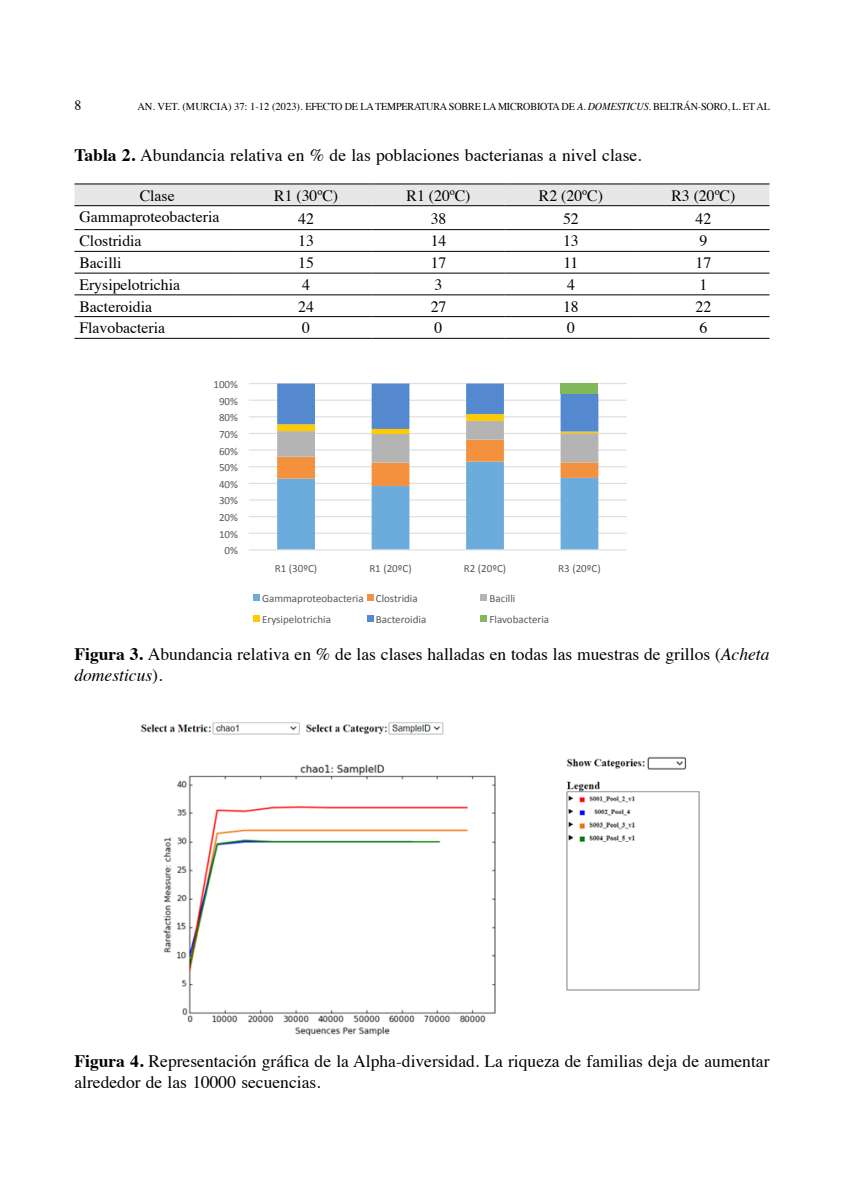
<style>
.page{position:relative;width:844px;height:1191px;background:#fff}
.page>*{position:absolute;margin:0;border:0;box-sizing:border-box;transform-origin:0 0}
.t1{font:17.5px/21px "Times";color:#000}
.t2{font:15.75px "Times";color:#000}
.t3{font:italic 14.7px "Arial";color:#000}
.t4{font:14px "Times";color:#000}
.t5{font:11.03px "Calibri";color:#595959}
.t6{font:10.5px "Times";letter-spacing:-.02em;color:#000}
.s1{font-style:italic}
.s2{font-weight:700}
</style>
<div class="page">
<div style="left:74px;top:184px;width:695px;height:21px;background:#e8e7e7"></div>
<hr style="left:74px;top:183px;width:166px;height:1px;background:#000">
<hr style="left:240px;top:183px;width:132px;height:1px;background:#000">
<hr style="left:372px;top:183px;width:132px;height:1px;background:#000">
<hr style="left:504px;top:183px;width:133px;height:1px;background:#000">
<hr style="left:637px;top:183px;width:132px;height:1px;background:#000">
<hr style="left:74px;top:205px;width:166px;height:1px;background:#000">
<hr style="left:240px;top:205px;width:132px;height:1px;background:#000">
<hr style="left:372px;top:205px;width:132px;height:1px;background:#000">
<hr style="left:504px;top:205px;width:133px;height:1px;background:#000">
<hr style="left:637px;top:205px;width:132px;height:1px;background:#000">
<hr style="left:74px;top:229px;width:166px;height:1px;background:#000">
<hr style="left:240px;top:229px;width:132px;height:1px;background:#000">
<hr style="left:372px;top:229px;width:132px;height:1px;background:#000">
<hr style="left:504px;top:229px;width:133px;height:1px;background:#000">
<hr style="left:637px;top:229px;width:132px;height:1px;background:#000">
<hr style="left:74px;top:251px;width:166px;height:1px;background:#000">
<hr style="left:240px;top:251px;width:132px;height:1px;background:#000">
<hr style="left:372px;top:251px;width:132px;height:1px;background:#000">
<hr style="left:504px;top:251px;width:133px;height:1px;background:#000">
<hr style="left:637px;top:251px;width:132px;height:1px;background:#000">
<hr style="left:74px;top:273px;width:166px;height:1px;background:#000">
<hr style="left:240px;top:273px;width:132px;height:1px;background:#000">
<hr style="left:372px;top:273px;width:132px;height:1px;background:#000">
<hr style="left:504px;top:273px;width:133px;height:1px;background:#000">
<hr style="left:637px;top:273px;width:132px;height:1px;background:#000">
<hr style="left:74px;top:294px;width:166px;height:1px;background:#000">
<hr style="left:240px;top:294px;width:132px;height:1px;background:#000">
<hr style="left:372px;top:294px;width:132px;height:1px;background:#000">
<hr style="left:504px;top:294px;width:133px;height:1px;background:#000">
<hr style="left:637px;top:294px;width:132px;height:1px;background:#000">
<hr style="left:74px;top:316px;width:166px;height:1px;background:#000">
<hr style="left:240px;top:316px;width:132px;height:1px;background:#000">
<hr style="left:372px;top:316px;width:132px;height:1px;background:#000">
<hr style="left:504px;top:316px;width:133px;height:1px;background:#000">
<hr style="left:637px;top:316px;width:132px;height:1px;background:#000">
<hr style="left:74px;top:338px;width:166px;height:1px;background:#000">
<hr style="left:240px;top:338px;width:132px;height:1px;background:#000">
<hr style="left:372px;top:338px;width:132px;height:1px;background:#000">
<hr style="left:504px;top:338px;width:133px;height:1px;background:#000">
<hr style="left:637px;top:338px;width:132px;height:1px;background:#000">
<svg style="left:249px;top:383px;width:378px;height:239px"></svg>
<img style="left:140px;top:722px;width:560px;height:315px">
<p class="t4" style="left:74px;top:92px;width:8px">8</p>
<p class="t6" style="left:137px;top:96px;width:634px">AN. VET. (MURCIA) 37: 1-12 (2023). EFECTO DE LA TEMPERATURA SOBRE LA MICROBIOTA DE <span class="s1">A. DOMESTICUS.</span> BELTRÁN-SORO, L. ET AL</p>
<p class="t1" style="left:74px;top:143px;width:568px"><span class="s2">Tabla 2.</span> Abundancia relativa en % de las poblaciones bacterianas a nivel clase.</p>
<p class="t2" style="left:140px;top:181px;width:36px">Clase</p>
<p class="t2" style="left:274px;top:181px;width:65px">R1 (30ºC)</p>
<p class="t2" style="left:406px;top:181px;width:65px">R1 (20ºC)</p>
<p class="t2" style="left:539px;top:181px;width:65px">R2 (20ºC)</p>
<p class="t2" style="left:671px;top:181px;width:65px">R3 (20ºC)</p>
<p class="t2" style="left:79px;top:202px;width:141px">Gammaproteobacteria</p>
<p class="t2" style="left:298px;top:203px;width:17px">42</p>
<p class="t2" style="left:430px;top:203px;width:17px">38</p>
<p class="t2" style="left:563px;top:203px;width:17px">52</p>
<p class="t2" style="left:695px;top:203px;width:17px">42</p>
<p class="t2" style="left:79px;top:226px;width:64px">Clostridia</p>
<p class="t2" style="left:298px;top:226px;width:17px">13</p>
<p class="t2" style="left:430px;top:226px;width:17px">14</p>
<p class="t2" style="left:563px;top:226px;width:17px">13</p>
<p class="t2" style="left:699px;top:226px;width:9px">9</p>
<p class="t2" style="left:79px;top:248px;width:44px">Bacilli</p>
<p class="t2" style="left:298px;top:248px;width:17px">15</p>
<p class="t2" style="left:430px;top:248px;width:17px">17</p>
<p class="t2" style="left:563px;top:248px;width:17px">11</p>
<p class="t2" style="left:695px;top:248px;width:17px">17</p>
<p class="t2" style="left:79px;top:270px;width:102px">Erysipelotrichia</p>
<p class="t2" style="left:302px;top:270px;width:9px">4</p>
<p class="t2" style="left:434px;top:270px;width:9px">3</p>
<p class="t2" style="left:567px;top:270px;width:9px">4</p>
<p class="t2" style="left:699px;top:270px;width:9px">1</p>
<p class="t2" style="left:79px;top:292px;width:74px">Bacteroidia</p>
<p class="t2" style="left:298px;top:292px;width:17px">24</p>
<p class="t2" style="left:430px;top:292px;width:17px">27</p>
<p class="t2" style="left:563px;top:292px;width:17px">18</p>
<p class="t2" style="left:695px;top:292px;width:17px">22</p>
<p class="t2" style="left:79px;top:313px;width:87px">Flavobacteria</p>
<p class="t2" style="left:302px;top:313px;width:9px">0</p>
<p class="t2" style="left:434px;top:313px;width:9px">0</p>
<p class="t2" style="left:567px;top:313px;width:9px">0</p>
<p class="t2" style="left:699px;top:313px;width:9px">6</p>
<p class="t5" style="left:213px;top:377px;width:26px">100%</p>
<p class="t5" style="left:219px;top:394px;width:21px">90%</p>
<p class="t5" style="left:219px;top:411px;width:21px">80%</p>
<p class="t5" style="left:219px;top:427px;width:21px">70%</p>
<p class="t5" style="left:219px;top:444px;width:21px">60%</p>
<p class="t5" style="left:219px;top:460px;width:21px">50%</p>
<p class="t5" style="left:219px;top:477px;width:21px">40%</p>
<p class="t5" style="left:219px;top:494px;width:21px">30%</p>
<p class="t5" style="left:219px;top:510px;width:21px">20%</p>
<p class="t5" style="left:219px;top:527px;width:21px">10%</p>
<p class="t5" style="left:224px;top:544px;width:15px">0%</p>
<p class="t5" style="left:275px;top:561px;width:44px">R1 (30ºC)</p>
<p class="t5" style="left:369px;top:561px;width:44px">R1 (20ºC)</p>
<p class="t5" style="left:463px;top:561px;width:44px">R2 (20ºC)</p>
<p class="t5" style="left:558px;top:561px;width:44px">R3 (20ºC)</p>
<p class="t5" style="left:262px;top:591px;width:157px">Gammaproteobacteria Clostridia</p>
<p class="t5" style="left:489px;top:591px;width:27px">Bacilli</p>
<p class="t5" style="left:262px;top:612px;width:70px">Erysipelotrichia</p>
<p class="t5" style="left:375px;top:612px;width:52px">Bacteroidia</p>
<p class="t5" style="left:489px;top:612px;width:61px">Flavobacteria</p>
<p class="t1" style="left:74px;top:642px;width:696px"><span class="s2">Figura 3.</span> Abundancia relativa en % de las clases halladas en todas las muestras de grillos (<span class="s1">Acheta domesticus</span>).</p>
<p class="t3" style="left:200px;top:651px;width:460px">Figura 3. Abundancia relativa en % de las clases halladas en todas las</p>
<p class="t1" style="left:74px;top:1049px;width:696px"><span class="s2">Figura 4.</span> Representación gráfica de la Alpha-diversidad. La riqueza de familias deja de aumentar alrededor de las 10000 secuencias.</p>
</div>
